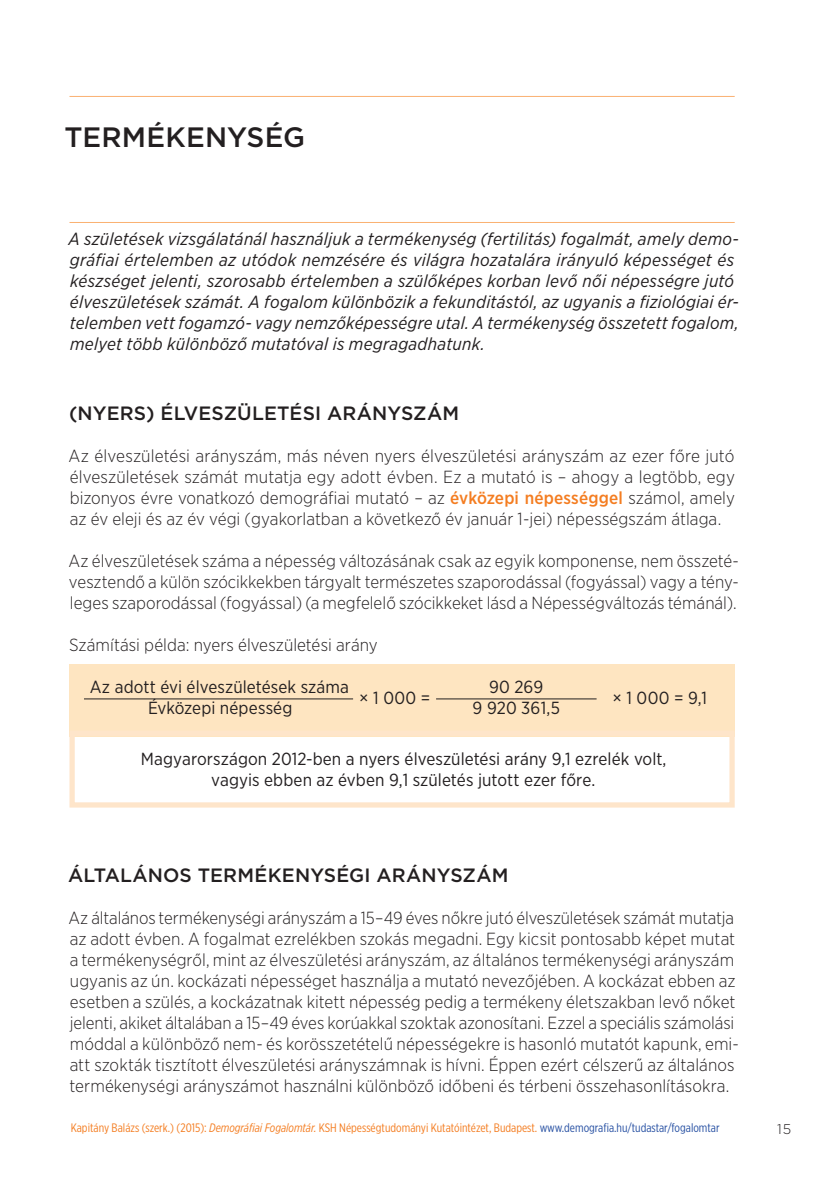
<style>
.page{position:relative;width:834px;height:1181px;background:#fff}
.page>*{position:absolute;margin:0;border:0;box-sizing:border-box;transform-origin:0 0}
.t1{font:500 28px "Gotham";letter-spacing:.005em;color:#231f20}
.t2{font:500 19.25px "Gotham";letter-spacing:.005em;color:#231f20}
.t3{font:300 17.5px/21px "Gotham Narrow";color:#231f20;text-align:justify}
.t4{font:italic 17.5px/21px "Gotham Narrow";letter-spacing:.015em;color:#231f20}
.t5{font:17.5px/21px "Gotham Narrow";letter-spacing:.005em;color:#231f20;text-align:center}
.t6{font:300 14px "Gotham";color:#231f20}
.t7{font:12.25px "Gotham X Narrow";color:#f47d21}
.s1{font-weight:500;color:#f47d21}
.s2{font-style:italic}
.s3{color:#2851a3}
</style>
<div class="page">
<hr style="left:69px;top:96px;width:665px;height:1px;background:#fab171">
<hr style="left:69px;top:222px;width:665px;height:1px;background:#fab171">
<div style="left:69px;top:665px;width:665px;height:72px;background:#fee5c1"></div>
<hr style="left:84px;top:698px;width:269px;height:1px;background:#231f20">
<hr style="left:436px;top:698px;width:160px;height:1px;background:#231f20">
<div style="left:69px;top:730px;width:665px;height:77px;border:5px solid #fee5ca"></div>
<h1 class="t1" style="left:65px;top:119px;width:242px">TERMÉKENYSÉG</h1>
<p class="t4" style="left:68px;top:228px;width:672px">A születések vizsgálatánál használjuk a termékenység (fertilitás) fogalmát, amely demo&shy;gráfiai értelemben az utódok nemzésére és világra hozatalára irányuló képességet és készséget jelenti, szorosabb értelemben a szülőképes korban levő női népességre jutó élveszületések számát. A fogalom különbözik a fekunditástól, az ugyanis a fiziológiai ér&shy;telemben vett fogamzó- vagy nemzőképességre utal. A termékenység összetett fogalom, melyet több különböző mutatóval is megragadhatunk.</p>
<p class="t2" style="left:69px;top:401px;width:391px">(NYERS) ÉLVESZÜLETÉSI ARÁNYSZÁM</p>
<p class="t3" style="left:68px;top:445px;width:668px">Az élveszületési arányszám, más néven nyers élveszületési arányszám az ezer főre jutó élveszületések számát mutatja egy adott évben. Ez a mutató is – ahogy a legtöbb, egy bizonyos évre vonatkozó demográfiai mutató – az <span class="s1">évközepi népességgel</span> számol, amely az év eleji és az év végi (gyakorlatban a következő év január 1-jei) népességszám átlaga.</p>
<p class="t3" style="left:68px;top:550px;width:671px">Az élveszületések száma a népesség változásának csak az egyik komponense, nem összeté&shy;vesztendő a külön szócikkekben tárgyalt természetes szaporodással (fogyással) vagy a tény&shy;leges szaporodással (fogyással) (a megfelelő szócikkeket lásd a Népességváltozás témánál).</p>
<p class="t3" style="left:69px;top:634px;width:310px">Számítási példa: nyers élveszületési arány</p>
<p class="t5" style="left:90px;top:676px;width:261px">Az adott évi élveszületések száma<br>Évközepi népesség</p>
<p class="t5" style="left:472px;top:676px;width:89px">90 269<br>9 920 361,5</p>
<p class="t5" style="left:141px;top:748px;width:527px">Magyarországon 2012-ben a nyers élveszületési arány 9,1 ezrelék volt, vagyis ebben az évben 9,1 születés jutott ezer főre.</p>
<p class="t5" style="left:359px;top:687px;width:73px">× 1 000 =</p>
<p class="t5" style="left:612px;top:687px;width:96px">× 1 000 = 9,1</p>
<p class="t2" style="left:68px;top:863px;width:441px">ÁLTALÁNOS TERMÉKENYSÉGI ARÁNYSZÁM</p>
<p class="t3" style="left:68px;top:907px;width:672px;text-align:left">Az általános termékenységi arányszám a 15–49 éves nőkre jutó élveszületések számát mutatja az adott évben. A fogalmat ezrelékben szokás megadni. Egy kicsit pontosabb képet mutat a termékenységről, mint az élveszületési arányszám, az általános termékenységi arányszám ugyanis az ún. kockázati népességet használja a mutató nevezőjében. A kockázat ebben az esetben a szülés, a kockázatnak kitett népesség pedig a termékeny életszakban levő nőket jelenti, akiket általában a 15–49 éves korúakkal szoktak azonosítani. Ezzel a speciális számolási móddal a különböző nem- és korösszetételű népességekre is hasonló mutatót kapunk, emi&shy;att szokták tisztított élveszületési arányszámnak is hívni. Éppen ezért célszerű az általános termékenységi arányszámot használni különböző időbeni és térbeni összehasonlításokra.</p>
<p class="t7" style="left:71px;top:1120px;width:650px">Kapitány Balázs (szerk.) (2015): <span class="s2">Demográfiai Fogalomtár.</span> KSH Népességtudományi Kutatóintézet, Budapest. <span class="s3">www.demografia.hu/tudastar/fogalomtar</span></p>
<p class="t6" style="left:777px;top:1120px;width:15px">15</p>
</div>
